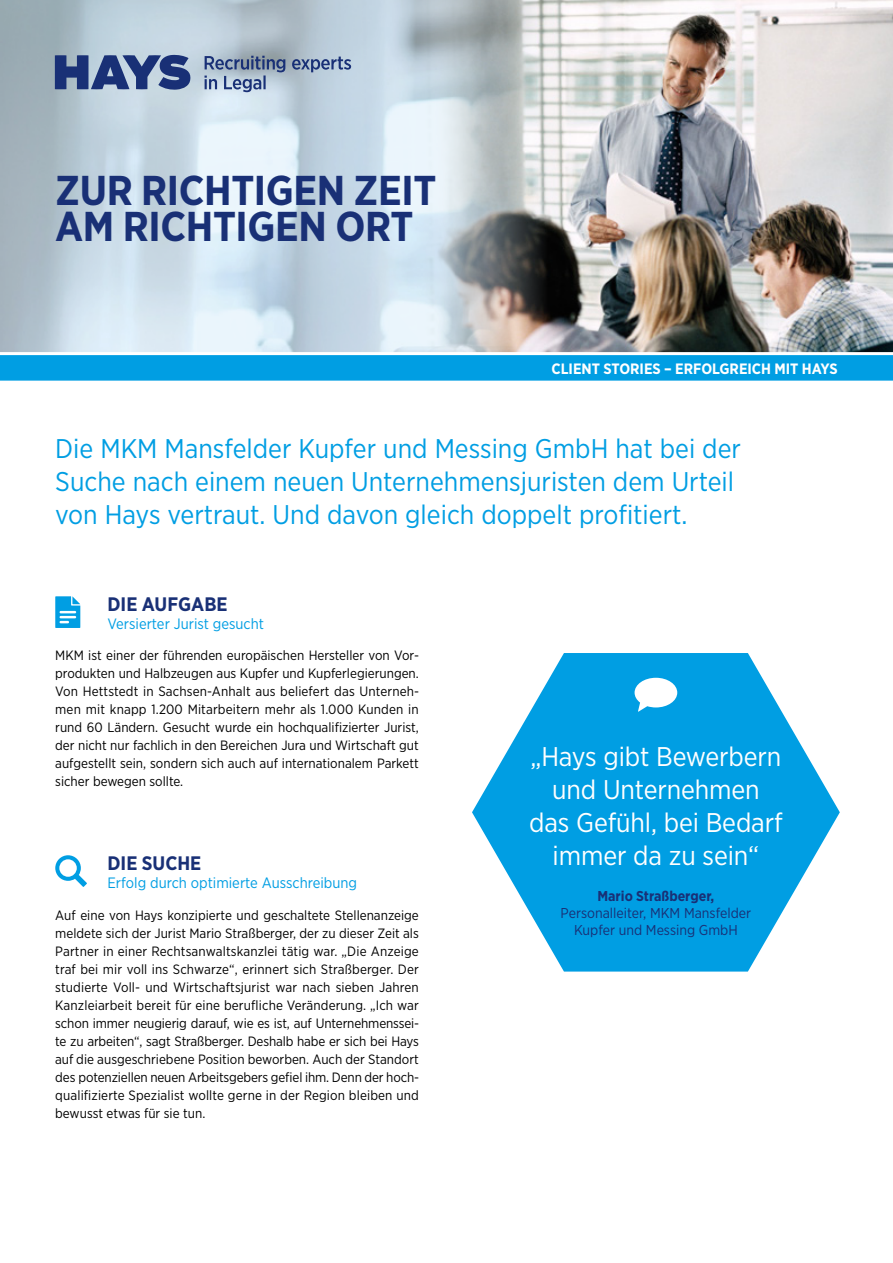
<style>
.page{position:relative;width:893px;height:1263px;background:#fff}
.page>*{position:absolute;margin:0;border:0;box-sizing:border-box;transform-origin:0 0}
.t1{font:700 41.7px/36px "Gotham Narrow";letter-spacing:-.01em;color:#193076}
.t2{font:27px/33px "Gotham Narrow";color:#009ee3}
.t3{font:27px/33px "Gotham Narrow";letter-spacing:-.005em;color:#fff;text-align:center}
.t4{font:700 19.5px "Gotham Narrow";color:#193076}
.t5{font:15px "Gotham Narrow";color:#009ee3}
.t6{font:700 15px "Gotham Narrow";color:#fff}
.t7{font:14.25px/17.1px "Gotham Narrow";color:#193076;text-align:center}
.t8{font:700 14.25px "Gotham Narrow";color:#193076}
.t9{font:13.5px/18px "Gotham Narrow";color:#000;text-align:justify}
</style>
<div class="page">
<svg style="left:0;top:0;width:197px;height:351px;background:#bbccd6"></svg>
<img style="left:197px;top:0;width:696px;height:351px">
<svg style="left:472px;top:653px;width:368px;height:318px;fill:#009ee3"></svg>
<svg style="left:635px;top:678px;width:42px;height:34px"></svg>
<svg style="left:55px;top:855px;width:32px;height:32px"></svg>
<svg style="left:55px;top:596px;width:25px;height:32px"></svg>
<svg style="left:0;top:351px;width:893px;height:30px;background:#22a9e4"></svg>
<svg style="left:55px;top:55px;width:296px;height:37px;background:#7c8fb1"></svg>
<h1 class="t1" style="left:55px;top:172px;width:383px">ZUR RICHTIGEN ZEIT<br>AM RICHTIGEN ORT</h1>
<p class="t6" style="left:551px;top:359px;width:288px">CLIENT STORIES – ERFOLGREICH MIT HAYS</p>
<h2 class="t2" style="left:55px;top:432px;width:687px">Die MKM Mansfelder Kupfer und Messing GmbH hat bei der<br>Suche nach einem neuen Unternehmensjuristen dem Urteil von Hays vertraut. Und davon gleich doppelt profitiert.</h2>
<h3 class="t4" style="left:107px;top:592px;width:122px">DIE AUFGABE</h3>
<p class="t5" style="left:107px;top:614px;width:158px">Versierter Jurist gesucht</p>
<p class="t9" style="left:55px;top:646px;width:365px">MKM ist einer der führenden europäischen Hersteller von Vor&shy;produkten und Halbzeugen aus Kupfer und Kupferlegierungen.<br>Von Hettstedt in Sachsen-Anhalt aus beliefert das Unterneh&shy;men mit knapp 1.200 Mitarbeitern mehr als 1.000 Kunden in rund 60 Ländern. Gesucht wurde ein hochqualifizierter Jurist, der nicht nur fachlich in den Bereichen Jura und Wirtschaft gut aufgestellt sein, sondern sich auch auf internationalem Parkett sicher bewegen sollte.</p>
<h3 class="t4" style="left:107px;top:851px;width:95px">DIE SUCHE</h3>
<p class="t5" style="left:107px;top:873px;width:251px">Erfolg durch optimierte Ausschreibung</p>
<p class="t9" style="left:55px;top:906px;width:365px">Auf eine von Hays konzipierte und geschaltete Stellenanzeige meldete sich der Jurist Mario Straßberger, der zu dieser Zeit als Partner in einer Rechtsanwaltskanzlei tätig war. „Die Anzeige traf bei mir voll ins Schwarze“, erinnert sich Straßberger. Der studierte Voll- und Wirtschaftsjurist war nach sieben Jahren Kanzleiarbeit bereit für eine berufliche Veränderung. „Ich war schon immer neugierig darauf, wie es ist, auf Unternehmenssei&shy;te zu arbeiten“, sagt Straßberger. Deshalb habe er sich bei Hays auf die ausgeschriebene Position beworben. Auch der Standort des potenziellen neuen Arbeitsgebers gefiel ihm. Denn der hoch&shy;qualifizierte Spezialist wollte gerne in der Region bleiben und bewusst etwas für sie tun.</p>
<h2 class="t3" style="left:529px;top:740px;width:255px">„Hays gibt Bewerbern und Unternehmen das Gefühl, bei Bedarf immer da zu sein“</h2>
<p class="t8" style="left:597px;top:887px;width:118px">Mario Straßberger,</p>
<p class="t7" style="left:561px;top:904px;width:192px">Personalleiter, MKM Mansfelder<br>Kupfer und Messing GmbH</p>
</div>
